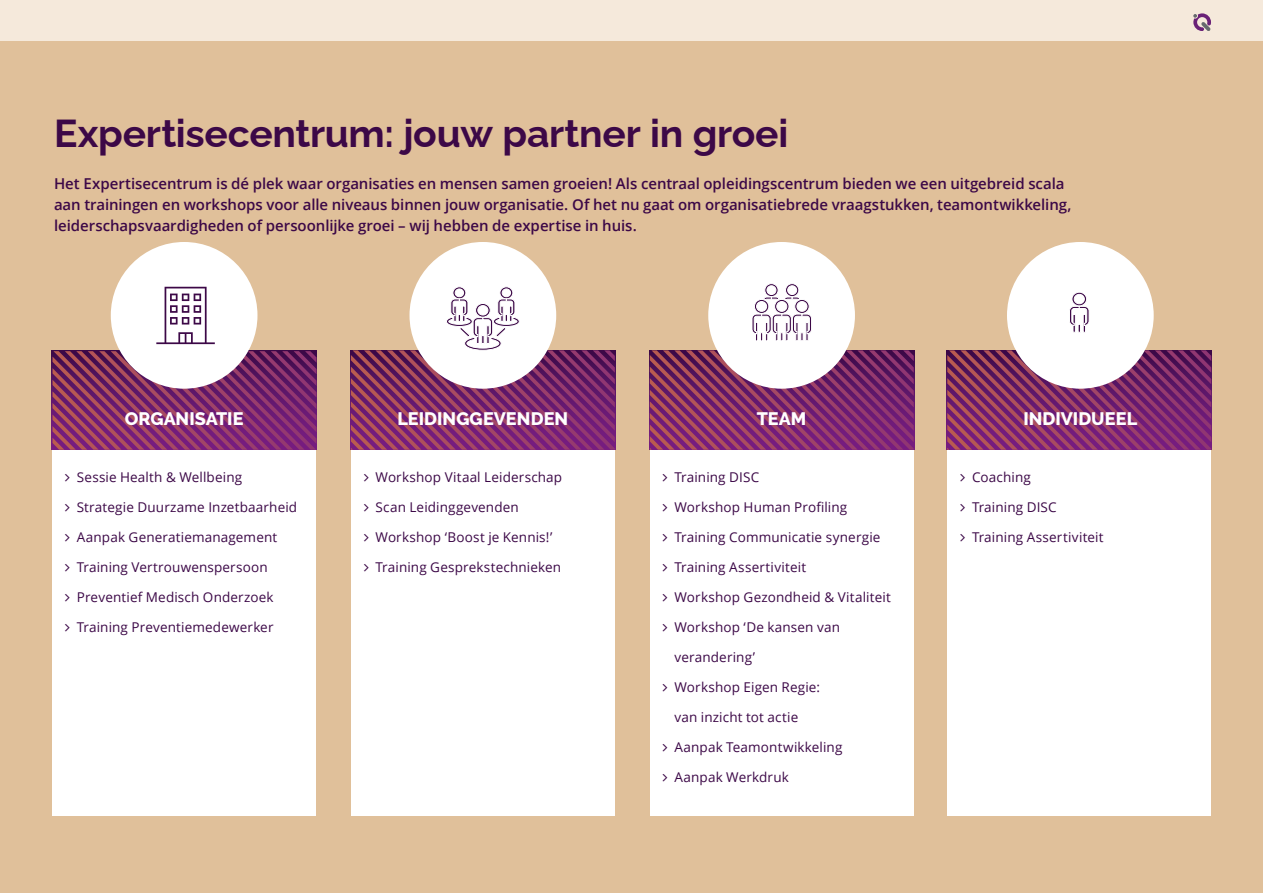
<style>
.page{position:relative;width:1263px;height:893px;background:#fff}
.page>*{position:absolute;margin:0;border:0;box-sizing:border-box;transform-origin:0 0}
.KOP{font:100 39px "Raleway";letter-spacing:-.005em;color:#3c0847}
.Traject_omschrijving{font:800 18px "Raleway";letter-spacing:.005em;color:#fff}
.Intro{font:600 15px/21px "Open Sans";letter-spacing:-.005em;color:#3c0847}
.Body_wit{font:13.5px "Open Sans";letter-spacing:.01em;color:#3c0847}
</style>
<div class="page">
<div style="left:0;top:0;width:1263px;height:42px;background:#f5e9db"></div>
<svg style="left:1193px;top:13px;width:18px;height:18px"></svg>
<div style="left:0;top:42px;width:1263px;height:851px;background:#e0c09a"></div>
<div style="left:948px;top:351px;width:263px;height:465px;background:#fff"></div>
<div style="left:650px;top:351px;width:263px;height:465px;background:#fff"></div>
<div style="left:351px;top:351px;width:263px;height:465px;background:#fff"></div>
<div style="left:53px;top:351px;width:263px;height:465px;background:#fff"></div>
<svg style="left:53px;top:351px;width:263px;height:99px"></svg>
<svg style="left:650px;top:350px;width:264px;height:100px"></svg>
<svg style="left:947px;top:350px;width:264px;height:100px"></svg>
<div style="left:409px;top:242px;width:147px;height:147px;background:#fff;border-radius:50%"></div>
<div style="left:708px;top:242px;width:147px;height:147px;background:#fff;border-radius:50%"></div>
<div style="left:1007px;top:242px;width:147px;height:147px;background:#fff;border-radius:50%"></div>
<svg style="left:351px;top:286px;width:264px;height:164px"></svg>
<svg style="left:752px;top:283px;width:60px;height:58px"></svg>
<svg style="left:1069px;top:292px;width:20px;height:40px"></svg>
<div style="left:111px;top:242px;width:146px;height:147px;background:#fff;border-radius:50%"></div>
<svg style="left:156px;top:287px;width:59px;height:57px"></svg>
<p class="KOP" style="left:54px;top:102px;width:736px">Expertisecentrum: jouw partner in groei</p>
<p class="Intro" style="left:54px;top:173px;width:1019px">Het Expertisecentrum is dé plek waar organisaties en mensen samen groeien! Als centraal opleidingscentrum bieden we een uitgebreid scala aan trainingen en workshops voor alle niveaus binnen jouw organisatie. Of het nu gaat om organisatiebrede vraagstukken, teamontwikkeling, leiderschapsvaardigheden of persoonlijke groei – wij hebben de expertise in huis.</p>
<p class="Traject_omschrijving" style="left:125px;top:408px;width:120px">ORGANISATIE</p>
<p class="Traject_omschrijving" style="left:397px;top:408px;width:172px">LEIDINGGEVENDEN</p>
<p class="Traject_omschrijving" style="left:757px;top:408px;width:51px">TEAM</p>
<p class="Traject_omschrijving" style="left:1023px;top:408px;width:115px">INDIVIDUEEL</p>
<p class="Body_wit" style="left:77px;top:468px;width:167px">Sessie Health &amp; Wellbeing</p>
<p class="Body_wit" style="left:77px;top:498px;width:222px">Strategie Duurzame Inzetbaarheid</p>
<p class="Body_wit" style="left:77px;top:528px;width:202px">Aanpak Generatiemanagement</p>
<p class="Body_wit" style="left:77px;top:558px;width:192px">Training Vertrouwenspersoon</p>
<p class="Body_wit" style="left:77px;top:588px;width:198px">Preventief Medisch Onderzoek</p>
<p class="Body_wit" style="left:77px;top:618px;width:198px">Training Preventiemedewerker</p>
<p class="Body_wit" style="left:376px;top:468px;width:188px">Workshop Vitaal Leiderschap</p>
<p class="Body_wit" style="left:376px;top:498px;width:145px">Scan Leidinggevenden</p>
<p class="Body_wit" style="left:376px;top:528px;width:178px">Workshop ‘Boost je Kennis!’</p>
<p class="Body_wit" style="left:376px;top:558px;width:187px">Training Gesprekstechnieken</p>
<p class="Body_wit" style="left:674px;top:468px;width:86px">Training DISC</p>
<p class="Body_wit" style="left:674px;top:498px;width:174px">Workshop Human Profiling</p>
<p class="Body_wit" style="left:674px;top:528px;width:207px">Training Communicatie synergie</p>
<p class="Body_wit" style="left:674px;top:558px;width:133px">Training Assertiviteit</p>
<p class="Body_wit" style="left:674px;top:588px;width:218px">Workshop Gezondheid &amp; Vitaliteit</p>
<p class="Body_wit" style="left:674px;top:618px;width:167px">Workshop ‘De kansen van</p>
<p class="Body_wit" style="left:674px;top:648px;width:82px">verandering’</p>
<p class="Body_wit" style="left:674px;top:678px;width:147px">Workshop Eigen Regie:</p>
<p class="Body_wit" style="left:674px;top:708px;width:125px">van inzicht tot actie</p>
<p class="Body_wit" style="left:674px;top:738px;width:169px">Aanpak Teamontwikkeling</p>
<p class="Body_wit" style="left:674px;top:768px;width:116px">Aanpak Werkdruk</p>
<p class="Body_wit" style="left:972px;top:468px;width:60px">Coaching</p>
<p class="Body_wit" style="left:972px;top:498px;width:86px">Training DISC</p>
<p class="Body_wit" style="left:972px;top:528px;width:133px">Training Assertiviteit</p>
</div>
